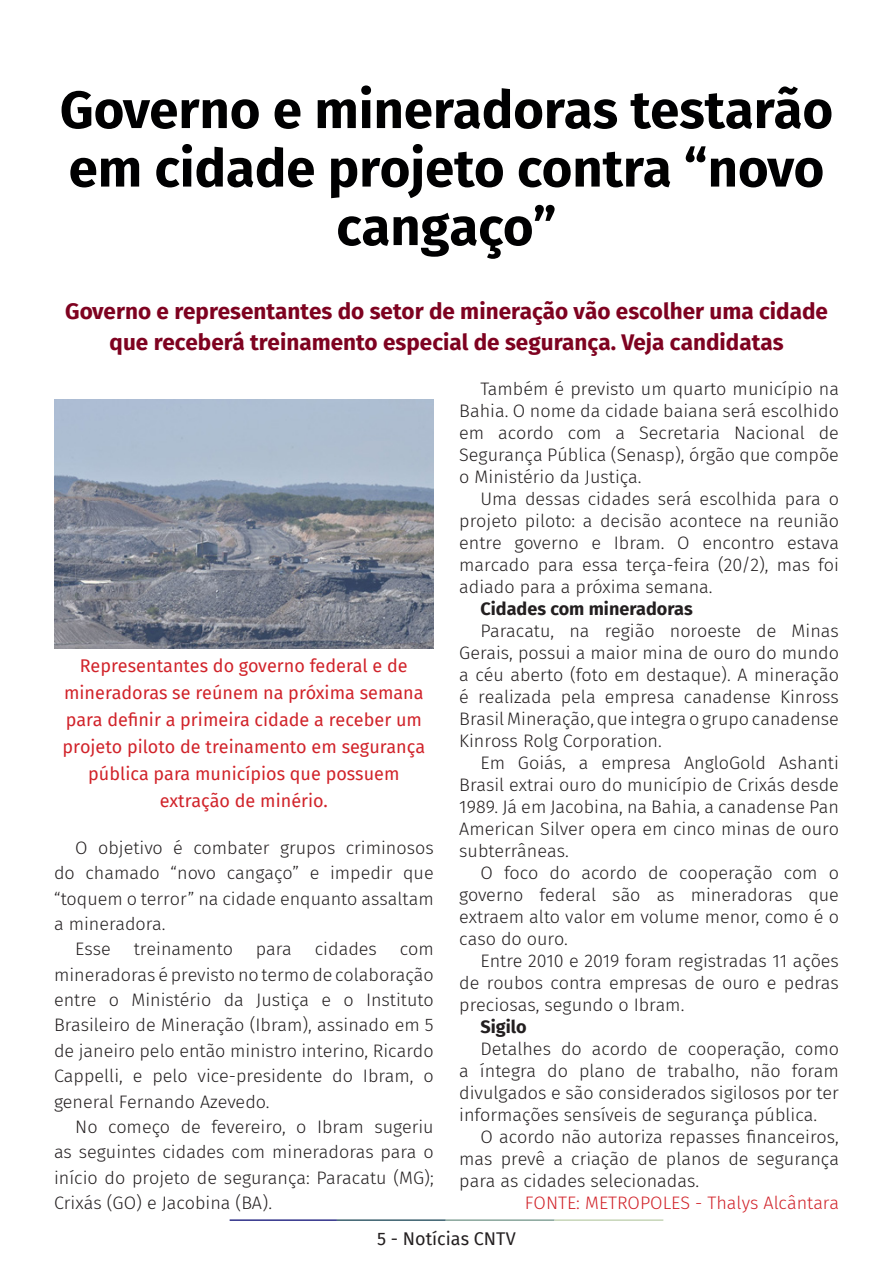
<style>
.page{position:relative;width:893px;height:1263px;background:#fff}
.page>*{position:absolute;margin:0;border:0;box-sizing:border-box;transform-origin:0 0}
.t1{font:700 52.5px/58.5px "Fira Sans";color:#000001;text-align:center}
.t2{font:700 22.5px/31.5px "Fira Sans";color:#7e0220;text-align:center}
.t3{font:300 18px/22px "Fira Sans";color:#231f20;text-align:justify}
.t4{font:18px/27px "Fira Sans";color:#d1232a;text-align:center}
.t5{font:300 18px "Fira Sans";color:#d1232a}
.t6{font:700 18px "Fira Sans";color:#231f20}
.t7{font:18px "Fira Sans";color:#231f20}
</style>
<div class="page">
<hr style="left:230px;top:1219px;width:107px;height:2px;background:#2f3088">
<hr style="left:337px;top:1219px;width:109px;height:2px;background:#3a5f6d">
<hr style="left:446px;top:1219px;width:109px;height:2px;background:#87a59a">
<hr style="left:555px;top:1219px;width:108px;height:2px;background:#c6d5b7">
<img style="left:54px;top:399px;width:380px;height:249px">
<p class="t1" style="left:60px;top:77px;width:775px">Governo e mineradoras testarão em cidade projeto contra “novo cangaço”</p>
<p class="t2" style="left:65px;top:294px;width:764px">Governo e representantes do setor de mineração vão escolher uma cidade que receberá treinamento especial de segurança. Veja candidatas</p>
<p class="t4" style="left:63px;top:651px;width:364px">Representantes do governo federal e de mineradoras se reúnem na próxima semana para definir a primeira cidade a receber um projeto piloto de treinamento em segurança pública para municípios que possuem extração de minério.</p>
<p class="t3" style="left:54px;top:835px;width:381px;line-height:25.3px;text-indent:21px">O objetivo é combater grupos criminosos do chamado “novo cangaço” e impedir que “toquem o terror” na cidade enquanto assaltam a mineradora.</p>
<p class="t3" style="left:75px;top:938px;width:37px">Esse</p>
<p class="t3" style="left:134px;top:938px;width:101px">treinamento</p>
<p class="t3" style="left:256px;top:938px;width:38px">para</p>
<p class="t3" style="left:315px;top:938px;width:64px">cidades</p>
<p class="t3" style="left:54px;top:936px;width:381px;line-height:25.3px;text-indent:346px">com mineradoras é previsto no termo de colaboração entre o Ministério da Justiça e o Instituto Brasileiro de Mineração (Ibram), assinado em 5 de janeiro pelo então ministro interino, Ricardo Cappelli, e pelo vice-presidente do Ibram, o general Fernando Azevedo.</p>
<p class="t3" style="left:54px;top:1114px;width:381px;line-height:25.3px;text-indent:21px">No começo de fevereiro, o Ibram sugeriu as seguintes cidades com mineradoras para o início do projeto de segurança: Paracatu (MG); Crixás (GO) e Jacobina (BA).</p>
<p class="t3" style="left:459px;top:377px;width:381px;text-indent:21px">Também é previsto um quarto município na Bahia. O nome da cidade baiana será escolhido em acordo com a Secretaria Nacional de Segurança Pública (Senasp), órgão que compõe o Ministério da Justiça.</p>
<p class="t3" style="left:459px;top:487px;width:381px;text-indent:21px">Uma dessas cidades será escolhida para o projeto piloto: a decisão acontece na reunião entre governo e Ibram. O encontro estava marcado para essa terça-feira (20/2), mas foi adiado para a próxima semana.</p>
<p class="t6" style="left:480px;top:593px;width:214px">Cidades com mineradoras</p>
<p class="t3" style="left:459px;top:619px;width:381px;text-indent:21px">Paracatu, na região noroeste de Minas Gerais, possui a maior mina de ouro do mundo a céu aberto (foto em destaque). A mineração é realizada pela empresa canadense Kinross Brasil Mineração, que integra o grupo canadense Kinross Rolg Corporation.</p>
<p class="t3" style="left:459px;top:751px;width:381px;text-indent:21px">Em Goiás, a empresa AngloGold Ashanti Brasil extrai ouro do município de Crixás desde 1989. Já em Jacobina, na Bahia, a canadense Pan American Silver opera em cinco minas de ouro subterrâneas.</p>
<p class="t3" style="left:459px;top:861px;width:381px;text-indent:21px">O foco do acordo de cooperação com o governo federal são as mineradoras que extraem alto valor em volume menor, como é o caso do ouro.</p>
<p class="t3" style="left:459px;top:949px;width:381px;text-indent:21px">Entre 2010 e 2019 foram registradas 11 ações de roubos contra empresas de ouro e pedras preciosas, segundo o Ibram.</p>
<p class="t6" style="left:480px;top:1011px;width:48px">Sigilo</p>
<p class="t3" style="left:459px;top:1037px;width:381px;text-indent:21px">Detalhes do acordo de cooperação, como a íntegra do plano de trabalho, não foram divulgados e são considerados sigilosos por ter informações sensíveis de segurança pública.</p>
<p class="t3" style="left:459px;top:1125px;width:381px;text-indent:21px">O acordo não autoriza repasses financeiros, mas prevê a criação de planos de segurança para as cidades selecionadas.</p>
<p class="t5" style="left:525px;top:1190px;width:316px">FONTE: METROPOLES - Thalys Alcântara</p>
<p class="t7" style="left:377px;top:1225px;width:140px">5 - Notícias CNTV</p>
</div>
